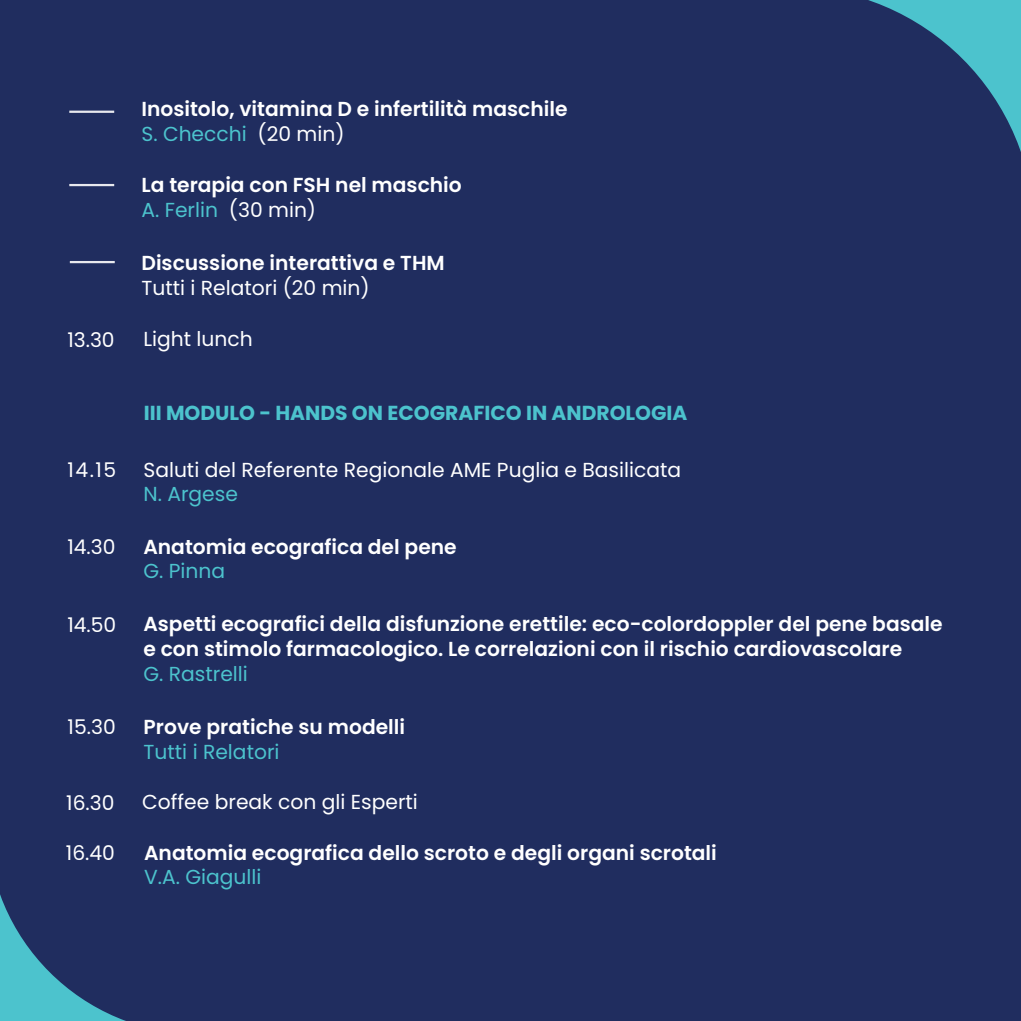
<style>
.page{position:relative;width:1021px;height:1021px;background:#fff}
.page>*{position:absolute;margin:0;border:0;box-sizing:border-box;transform-origin:0 0}
.t1{font:600 20.25px/24.8px "Poppins";color:#fff}
.t2{font:20.25px "Poppins";color:#fff}
.t3{font:20.25px "Poppins";color:#4cc3cd}
.t4{font:700 20.25px "Poppins";color:#4cc3cd}
.s1{font-weight:400;color:#4cc3cd}
.s2{font-weight:400}
</style>
<div class="page">
<div style="left:0;top:0;width:1020px;height:1020px;background:#202d5f"></div>
<hr style="left:69px;top:111px;width:45px;height:2px;background:#fff">
<hr style="left:69px;top:184px;width:45px;height:2px;background:#fff">
<hr style="left:70px;top:261px;width:45px;height:2px;background:#fff">
<p class="t1" style="left:141px;top:97px;width:427px">Inositolo, vitamina D e infertilità maschile<br><span class="s1">S. Checchi</span> <span class="s2">(20 min)</span></p>
<p class="t1" style="left:141px;top:173px;width:322px">La terapia con FSH nel maschio<br><span class="s1">A. Ferlin</span> <span class="s2">(30 min)</span></p>
<p class="t1" style="left:141px;top:251px;width:305px">Discussione interattiva e THM</p>
<p class="t2" style="left:141px;top:276px;width:230px">Tutti i Relatori (20 min)</p>
<p class="t2" style="left:67px;top:328px;width:49px">13.30</p>
<p class="t2" style="left:143px;top:327px;width:111px">Light lunch</p>
<p class="t4" style="left:144px;top:401px;width:545px">III MODULO - HANDS ON ECOGRAFICO IN ANDROLOGIA</p>
<p class="t2" style="left:67px;top:458px;width:50px">14.15</p>
<p class="t2" style="left:143px;top:457px;width:539px">Saluti del Referente Regionale AME Puglia e Basilicata</p>
<p class="t3" style="left:143px;top:482px;width:96px">N. Argese</p>
<p class="t2" style="left:67px;top:535px;width:50px">14.30</p>
<p class="t1" style="left:143px;top:534px;width:315px">Anatomia ecografica del pene</p>
<p class="t3" style="left:143px;top:559px;width:83px">G. Pinna</p>
<p class="t2" style="left:67px;top:612px;width:50px">14.50</p>
<p class="t1" style="left:143px;top:612px;width:800px">Aspetti ecografici della disfunzione erettile: eco-colordoppler del pene basale e con stimolo farmacologico. Le correlazioni con il rischio cardiovascolare</p>
<p class="t3" style="left:143px;top:662px;width:106px">G. Rastrelli</p>
<p class="t2" style="left:68px;top:715px;width:50px">15.30</p>
<p class="t1" style="left:144px;top:714px;width:263px">Prove pratiche su modelli</p>
<p class="t3" style="left:144px;top:740px;width:137px">Tutti i Relatori</p>
<p class="t2" style="left:66px;top:791px;width:50px">16.30</p>
<p class="t2" style="left:142px;top:790px;width:277px">Coffee break con gli Esperti</p>
<p class="t1" style="left:144px;top:840px;width:574px">Anatomia ecografica dello scroto e degli organi scrotali</p>
<p class="t3" style="left:144px;top:865px;width:119px">V.A. Giagulli</p>
<p class="t2" style="left:66px;top:841px;width:51px">16.40</p>
</div>
